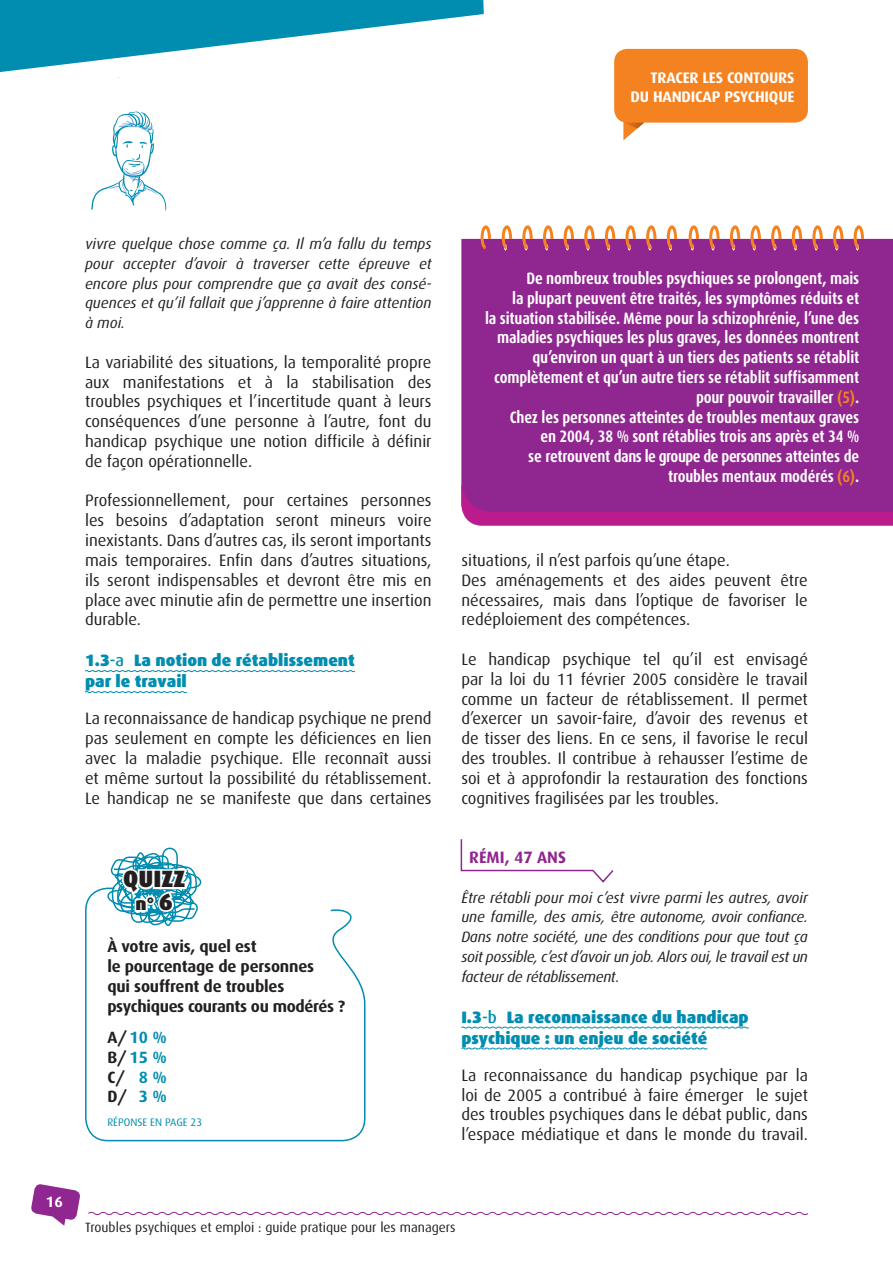
<style>
.page{position:relative;width:893px;height:1263px;background:#fff}
.page>*{position:absolute;margin:0;border:0;box-sizing:border-box;transform-origin:0 0}
.t1{font:900 23.55px "Dax";color:#231f20}
.t2{font:900 18px "Dax";color:#231f20}
.t3{font:16.5px/19.8px "Dax";color:#231f20;text-align:justify}
.t4{font:700 condensed 16.5px/19.8px "Dax OT";letter-spacing:-.01em;color:#fff;text-align:right}
.t5{font:900 16.5px/21px "Dax";color:#008db0}
.t6{font:700 16.5px "Dax";color:#90268f}
.t7{font:700 16.35px/20px "Dax";letter-spacing:-.01em;color:#231f20}
.t8{font:700 16.35px/20px "Dax";color:#008db0;text-align:justify}
.t9{font:700 15.3px/18.3px "Dax";letter-spacing:-.01em;color:#fff;text-align:right}
.t10{font:italic 15px/19.8px "Dax";letter-spacing:-.02em;color:#231f20;text-align:justify}
.t11{font:700 15px "Dax";color:#fff}
.t12{font:13.5px "Dax";color:#231f20}
.t13{font:10.95px "Dax";color:#008db0}
.s1{font-weight:500}
.s2{font-size:23.55px}
.s3{color:#231f20}
.s4{color:#f58220}
</style>
<div class="page">
<svg style="left:31px;top:1184px;width:49px;height:42px"></svg>
<div style="left:614px;top:49px;width:194px;height:74px;background:#f58220;border-radius:13px"></div>
<svg style="left:623px;top:122px;width:28px;height:18px"></svg>
<img style="left:623px;top:123px;width:21px;height:6px">
<svg style="left:0;top:0;width:484px;height:72px"></svg>
<svg style="left:88px;top:1211px;width:721px;height:4px"></svg>
<svg style="left:84px;top:670px;width:271px;height:2px"></svg>
<svg style="left:84px;top:691px;width:103px;height:2px"></svg>
<svg style="left:461px;top:1026px;width:288px;height:3px"></svg>
<svg style="left:461px;top:1047px;width:247px;height:3px"></svg>
<svg style="left:460px;top:839px;width:154px;height:44px"></svg>
<svg style="left:85px;top:887px;width:281px;height:255px"></svg>
<svg style="left:107px;top:847px;width:95px;height:85px"></svg>
<svg style="left:315px;top:908px;width:51px;height:97px"></svg>
<svg style="left:91px;top:111px;width:75px;height:100px"></svg>
<div style="left:461px;top:239px;width:432px;height:244px;background:#90268f"></div>
<svg style="left:687px;top:225px;width:13px;height:26px"></svg>
<svg style="left:708px;top:225px;width:13px;height:26px"></svg>
<svg style="left:728px;top:225px;width:14px;height:26px"></svg>
<svg style="left:749px;top:225px;width:13px;height:26px"></svg>
<svg style="left:770px;top:225px;width:13px;height:26px"></svg>
<svg style="left:790px;top:225px;width:14px;height:26px"></svg>
<svg style="left:811px;top:225px;width:13px;height:26px"></svg>
<svg style="left:831px;top:225px;width:14px;height:26px"></svg>
<svg style="left:852px;top:225px;width:14px;height:26px"></svg>
<svg style="left:500px;top:225px;width:14px;height:26px"></svg>
<svg style="left:521px;top:225px;width:13px;height:26px"></svg>
<svg style="left:541px;top:225px;width:14px;height:26px"></svg>
<svg style="left:562px;top:225px;width:13px;height:26px"></svg>
<svg style="left:583px;top:225px;width:13px;height:26px"></svg>
<svg style="left:603px;top:225px;width:14px;height:26px"></svg>
<svg style="left:624px;top:225px;width:13px;height:26px"></svg>
<svg style="left:645px;top:225px;width:13px;height:26px"></svg>
<svg style="left:665px;top:225px;width:14px;height:26px"></svg>
<svg style="left:461px;top:483px;width:432px;height:43px;background:#9f258f"></svg>
<svg style="left:479px;top:225px;width:13px;height:26px"></svg>
<p class="t9" style="left:631px;top:69px;width:166px">TRACER LES CONTOURS<br>DU HANDICAP PSYCHIQUE</p>
<p class="t11" style="left:46px;top:1193px;width:18px">16</p>
<p class="t10" style="left:85px;top:234px;width:348px">vivre quelque chose comme ça. Il m’a fallu du temps pour accepter d’avoir à traverser cette épreuve et encore plus pour comprendre que ça avait des consé&shy;quences et qu’il fallait que j’apprenne à faire attention à moi.</p>
<p class="t3" style="left:85px;top:352px;width:348px">La variabilité des situations, la temporalité propre aux manifestations et à la stabilisation des troubles psychiques et l’incertitude quant à leurs conséquences d’une personne à l’autre, font du handicap psychique une notion difficile à définir de façon opérationnelle.</p>
<p class="t3" style="left:85px;top:491px;width:348px">Professionnellement, pour certaines personnes les besoins d’adaptation seront mineurs voire inexistants. Dans d’autres cas, ils seront importants mais temporaires. Enfin dans d’autres situations, ils seront indispensables et devront être mis en place avec minutie afin de permettre une insertion durable.</p>
<p class="t5" style="left:85px;top:650px;width:271px">1.3<span class="s1">-a</span> La notion de rétablissement par le travail</p>
<p class="t3" style="left:85px;top:709px;width:348px">La reconnaissance de handicap psychique ne prend pas seulement en compte les déficiences en lien avec la maladie psychique. Elle reconnaît aussi et même surtout la possibilité du rétablissement.<br>Le handicap ne se manifeste que dans certaines</p>
<h1 class="t1" style="left:123px;top:865px;width:64px">QUIZZ</h1>
<p class="t2" style="left:136px;top:893px;width:39px">n° <span class="s2">6</span></p>
<p class="t7" style="left:107px;top:937px;width:239px">À votre avis, quel est<br>le pourcentage de personnes<br>qui souffrent de troubles psychiques courants ou modérés ?</p>
<p class="t8" style="left:107px;top:1027px;width:61px"><span class="s3">A/</span> 10 % <span class="s3">B/</span> 15 % <span class="s3">C/</span> 8 % <span class="s3">D/</span> 3 %</p>
<p class="t13" style="left:107px;top:1116px;width:96px">RÉPONSE EN PAGE 23</p>
<p class="t4" style="left:485px;top:268px;width:376px">De nombreux troubles psychiques se prolongent, mais<br>la plupart peuvent être traités, les symptômes réduits et<br>la situation stabilisée. Même pour la schizophrénie, l’une des maladies psychiques les plus graves, les données montrent qu’environ un quart à un tiers des patients se rétablit complètement et qu’un autre tiers se rétablit suffisamment pour pouvoir travailler <span class="s4">(5)</span>.<br>Chez les personnes atteintes de troubles mentaux graves<br>en 2004, 38 % sont rétablies trois ans après et 34 %<br>se retrouvent dans le groupe de personnes atteintes de troubles mentaux modérés <span class="s4">(6)</span>.</p>
<p class="t3" style="left:461px;top:550px;width:348px;text-align:left">situations, il n’est parfois qu’une étape.<br>Des aménagements et des aides peuvent être nécessaires, mais dans l’optique de favoriser le redéploiement des compétences.</p>
<p class="t3" style="left:461px;top:649px;width:348px">Le handicap psychique tel qu’il est envisagé par la loi du 11 février 2005 considère le travail comme un facteur de rétablissement. Il permet d’exercer un savoir-faire, d’avoir des revenus et de tisser des liens. En ce sens, il favorise le recul des troubles. Il contribue à rehausser l’estime de soi et à approfondir la restauration des fonctions cognitives fragilisées par les troubles.</p>
<p class="t6" style="left:469px;top:848px;width:98px">RÉMI, 47 ANS</p>
<p class="t10" style="left:461px;top:887px;width:348px">Être rétabli pour moi c’est vivre parmi les autres, avoir une famille, des amis, être autonome, avoir confiance.<br>Dans notre société, une des conditions pour que tout ça soit possible, c’est d’avoir un job. Alors oui, le travail est un facteur de rétablissement.</p>
<p class="t5" style="left:461px;top:1006px;width:289px">I.3<span class="s1">-b</span> La reconnaissance du handicap psychique : un enjeu de société</p>
<p class="t3" style="left:461px;top:1065px;width:348px">La reconnaissance du handicap psychique par la loi de 2005 a contribué à faire émerger le sujet des troubles psychiques dans le débat public, dans l’espace médiatique et dans le monde du travail.</p>
<p class="t12" style="left:85px;top:1220px;width:372px">Troubles psychiques et emploi : guide pratique pour les managers</p>
</div>
